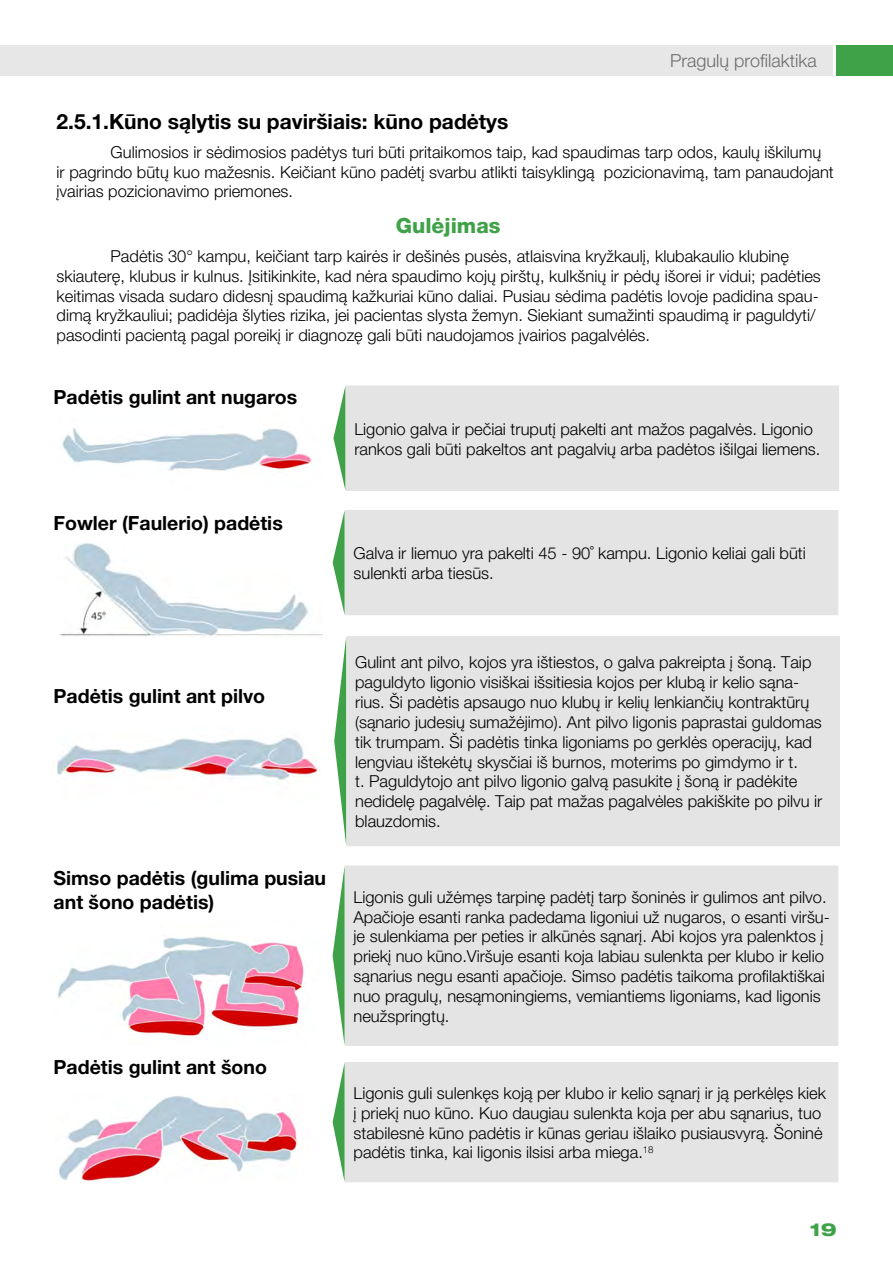
<style>
.page{position:relative;width:893px;height:1263px;background:#fff}
.page>*{position:absolute;margin:0;border:0;box-sizing:border-box;transform-origin:0 0}
.t1{font:21px "Helvetica Neue LT 75 Bd";color:#000}
.t2{font:21px "Helvetica Neue LT 85 Hv";color:#40a248}
.t3{font:19.5px/23.4px "Helvetica Neue LT 75 Bd";color:#000}
.t4{font:18px "Helvetica Neue LT 45 Lt";color:#6d6c6f}
.t5{font:18px "Helvetica Neue LT 83 Hv Ex";color:#40a248}
.t6{font:16.5px/19.8px "Helvetica Neue LT 45 Lt";color:#000}
</style>
<div class="page">
<img style="left:62px;top:428px;width:251px;height:45px">
<img style="left:60px;top:543px;width:262px;height:94px">
<img style="left:56px;top:738px;width:265px;height:44px">
<img style="left:57px;top:936px;width:248px;height:100px">
<img style="left:59px;top:1096px;width:240px;height:85px">
<div style="left:346px;top:386px;width:493px;height:104px;background:#e4e4e4"></div>
<div style="left:346px;top:386px;width:493px;height:105px;border:1px solid #e4e4e4"></div>
<svg style="left:333px;top:388px;width:12px;height:101px"></svg>
<div style="left:346px;top:510px;width:492px;height:105px;background:#e4e4e4"></div>
<svg style="left:333px;top:510px;width:12px;height:105px"></svg>
<div style="left:347px;top:636px;width:492px;height:210px;background:#e4e4e4"></div>
<svg style="left:334px;top:639px;width:12px;height:205px"></svg>
<div style="left:346px;top:866px;width:492px;height:179px;background:#e4e4e4"></div>
<div style="left:345px;top:866px;width:493px;height:180px;border:1px solid #e4e4e4"></div>
<svg style="left:333px;top:866px;width:12px;height:179px"></svg>
<div style="left:346px;top:1062px;width:492px;height:120px;background:#e4e4e4"></div>
<svg style="left:333px;top:1062px;width:12px;height:120px"></svg>
<div style="left:0;top:45px;width:832px;height:30px;background:#e7e7e7"></div>
<div style="left:837px;top:45px;width:56px;height:30px;background:#40a248"></div>
<p class="t4" style="left:670px;top:50px;width:148px">Pragulų profilaktika</p>
<p class="t1" style="left:57px;top:109px;width:453px">2.5.1.Kūno sąlytis su paviršiais: kūno padėtys</p>
<p class="t6" style="left:57px;top:142px;width:779px;text-indent:54px">Gulimosios ir sėdimosios padėtys turi būti pritaikomos taip, kad spaudimas tarp odos, kaulų iškilumų<br>ir pagrindo būtų kuo mažesnis. Keičiant kūno padėtį svarbu atlikti taisyklingą pozicionavimą, tam panaudojant įvairias pozicionavimo priemones.</p>
<p class="t2" style="left:396px;top:213px;width:106px">Gulėjimas</p>
<p class="t6" style="left:57px;top:246px;width:766px;text-indent:54px">Padėtis 30° kampu, keičiant tarp kairės ir dešinės pusės, atlaisvina kryžkaulį, klubakaulio klubinę skiauterę, klubus ir kulnus. Įsitikinkite, kad nėra spaudimo kojų pirštų, kulkšnių ir pėdų išorei ir vidui; padėties keitimas visada sudaro didesnį spaudimą kažkuriai kūno daliai. Pusiau sėdima padėtis lovoje padidina spau&shy;dimą kryžkauliui; padidėja šlyties rizika, jei pacientas slysta žemyn. Siekiant sumažinti spaudimą ir paguldyti/ pasodinti pacientą pagal poreikį ir diagnozę gali būti naudojamos įvairios pagalvėlės.</p>
<p class="t3" style="left:54px;top:385px;width:245px">Padėtis gulint ant nugaros</p>
<p class="t3" style="left:54px;top:511px;width:231px">Fowler (Faulerio) padėtis</p>
<p class="t6" style="left:354px;top:419px;width:468px">Ligonio galva ir pečiai truputį pakelti ant mažos pagalvės. Ligonio rankos gali būti pakeltos ant pagalvių arba padėtos išilgai liemens.</p>
<p class="t6" style="left:354px;top:543px;width:454px">Galva ir liemuo yra pakelti 45 - 90˚ kampu. Ligonio keliai gali būti sulenkti arba tiesūs.</p>
<p class="t3" style="left:54px;top:684px;width:213px">Padėtis gulint ant pilvo</p>
<p class="t3" style="left:54px;top:866px;width:274px">Simso padėtis (gulima pusiau ant šono padėtis)</p>
<p class="t3" style="left:54px;top:1055px;width:215px">Padėtis gulint ant šono</p>
<p class="t6" style="left:355px;top:652px;width:469px">Gulint ant pilvo, kojos yra ištiestos, o galva pakreipta į šoną. Taip paguldyto ligonio visiškai išsitiesia kojos per klubą ir kelio sąna&shy;rius. Ši padėtis apsaugo nuo klubų ir kelių lenkiančių kontraktūrų (sąnario judesių sumažėjimo). Ant pilvo ligonis paprastai guldomas tik trumpam. Ši padėtis tinka ligoniams po gerklės operacijų, kad lengviau ištekėtų skysčiai iš burnos, moterims po gimdymo ir t.<br>t. Paguldytojo ant pilvo ligonio galvą pasukite į šoną ir padėkite nedidelę pagalvėlę. Taip pat mažas pagalvėles pakiškite po pilvu ir blauzdomis.</p>
<p class="t6" style="left:354px;top:887px;width:478px">Ligonis guli užėmęs tarpinę padėtį tarp šoninės ir gulimos ant pilvo.<br>Apačioje esanti ranka padedama ligoniui už nugaros, o esanti viršu&shy;je sulenkiama per peties ir alkūnės sąnarį. Abi kojos yra palenktos į priekį nuo kūno.Viršuje esanti koja labiau sulenkta per klubo ir kelio sąnarius negu esanti apačioje. Simso padėtis taikoma profilaktiškai nuo pragulų, nesąmoningiems, vemiantiems ligoniams, kad ligonis neužspringtų.</p>
<p class="t6" style="left:354px;top:1083px;width:474px">Ligonis guli sulenkęs koją per klubo ir kelio sąnarį ir ją perkėlęs kiek į priekį nuo kūno. Kuo daugiau sulenkta koja per abu sąnarius, tuo stabilesnė kūno padėtis ir kūnas geriau išlaiko pusiausvyrą. Šoninė padėtis tinka, kai ligonis ilsisi arba miega.<sup>18</sup></p>
<p class="t5" style="left:810px;top:1217px;width:28px">19</p>
</div>
